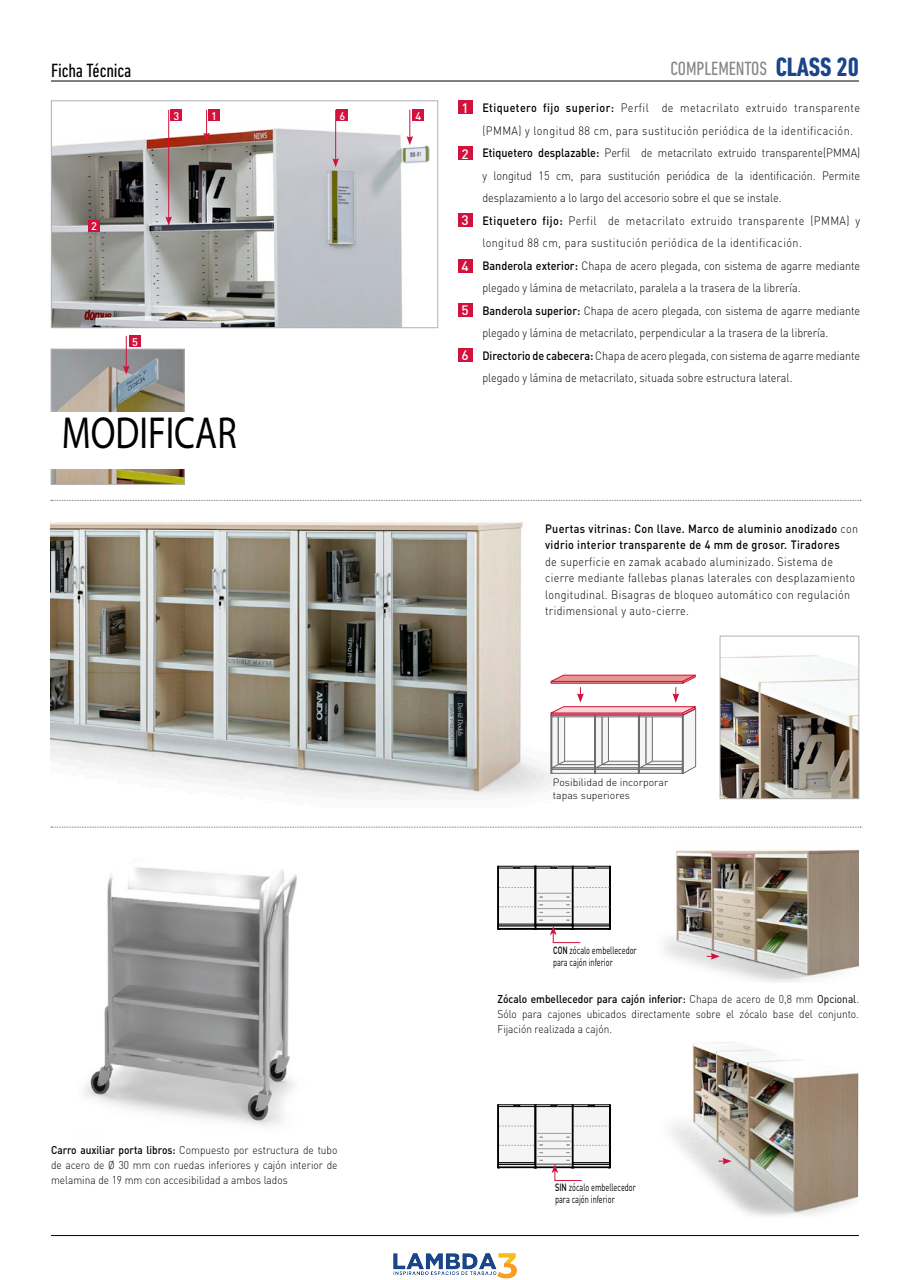
<style>
.page{position:relative;width:910px;height:1280px;background:#fff}
.page>*{position:absolute;margin:0;border:0;box-sizing:border-box;transform-origin:0 0}
.t1{font:45px "Myriad Pro";color:#000;scale:.8 1}
.t2{font:700 condensed 27px "DIN Next LT Pro";letter-spacing:-.005em;color:#1b4489}
.t3{font:condensed 19.5px "DIN Next LT Pro";letter-spacing:-.005em;color:#000}
.t4{font:condensed 19.5px "DIN Next LT Pro";letter-spacing:-.005em;color:#868686}
.t5{font:500 13.65px "DIN Pro";color:#fff}
.t6{font:300 12px/22.5px "DIN Pro";color:#000;scale:.9 1}
.t7{font:300 12px/16.5px "DIN Pro";letter-spacing:.03em;color:#000;scale:.9 1}
.t8{font:500 12px/16.5px "DIN Pro";letter-spacing:.03em;color:#000;scale:.9 1}
.t9{font:300 11.25px/15px "DIN Pro";color:#000;text-align:justify;scale:.9 1}
.t10{font:500 10.95px "DIN Pro";color:#fff}
.t11{font:10.5px/12.5px "DIN Pro";color:#000;scale:.7 1}
.t12{font:300 10.5px/12.6px "DIN Pro";color:#000}
.s1{font-weight:500}
.s2{font-weight:300}
.s3{font-weight:400}
</style>
<div class="page">
<hr style="left:51px;top:81px;width:808px;height:1px;background:#000">
<hr style="left:51px;top:1235px;width:808px;height:1px;background:#000">
<img style="left:51px;top:522px;width:532px;height:276px">
<img style="left:53px;top:109px;width:377px;height:217px">
<div style="left:51px;top:101px;width:387px;height:227px;border:1px solid #b2b2b2"></div>
<hr style="left:335px;top:110px;width:1px;height:51px;background:#d1123c">
<svg style="left:332px;top:158px;width:7px;height:9px"></svg>
<svg style="left:406px;top:110px;width:7px;height:35px"></svg>
<hr style="left:168px;top:110px;width:1px;height:109px;background:#d1123c">
<svg style="left:165px;top:216px;width:7px;height:10px"></svg>
<svg style="left:203px;top:110px;width:7px;height:32px"></svg>
<div style="left:208px;top:110px;width:12px;height:11px;background:#d1123c"></div>
<div style="left:413px;top:110px;width:11px;height:11px;background:#d1123c"></div>
<div style="left:337px;top:110px;width:11px;height:11px;background:#d1123c"></div>
<div style="left:171px;top:110px;width:11px;height:11px;background:#d1123c"></div>
<div style="left:88px;top:221px;width:12px;height:11px;background:#d1123c"></div>
<img style="left:53px;top:351px;width:129px;height:132px">
<div style="left:51px;top:349px;width:133px;height:136px;border:1px solid #b2b2b2"></div>
<hr style="left:126px;top:336px;width:1px;height:32px;background:#d1123c">
<svg style="left:123px;top:365px;width:7px;height:10px"></svg>
<div style="left:129px;top:336px;width:12px;height:11px;background:#d1123c"></div>
<img style="left:84px;top:860px;width:213px;height:266px">
<img style="left:722px;top:655px;width:135px;height:142px">
<div style="left:720px;top:636px;width:139px;height:163px;border:1px solid #b2b2b2"></div>
<img style="left:671px;top:1042px;width:186px;height:174px">
<div style="left:614px;top:1036px;width:245px;height:182px;border:1px solid #fff"></div>
<svg style="left:718px;top:1158px;width:14px;height:6px"></svg>
<img style="left:664px;top:849px;width:195px;height:133px">
<svg style="left:707px;top:953px;width:13px;height:7px"></svg>
<div style="left:572px;top:866px;width:1px;height:63px;border:1px solid #000"></div>
<div style="left:536px;top:866px;width:36px;height:2px;border:1px solid #000"></div>
<hr style="left:610px;top:866px;width:1px;height:63px;background:#ededec">
<div style="left:573px;top:866px;width:37px;height:2px;border:1px solid #000"></div>
<div style="left:497px;top:866px;width:2px;height:63px;border:1px solid #000"></div>
<div style="left:535px;top:866px;width:1px;height:63px;border:1px solid #000"></div>
<div style="left:498px;top:866px;width:37px;height:2px;border:1px solid #000"></div>
<svg style="left:498px;top:867px;width:113px;height:76px"></svg>
<div style="left:572px;top:1104px;width:1px;height:64px;border:1px solid #000"></div>
<div style="left:536px;top:1104px;width:36px;height:3px;border:1px solid #000"></div>
<div style="left:573px;top:1104px;width:37px;height:3px;border:1px solid #000"></div>
<div style="left:497px;top:1104px;width:2px;height:64px;border:1px solid #000"></div>
<div style="left:535px;top:1104px;width:1px;height:64px;border:1px solid #000"></div>
<div style="left:498px;top:1104px;width:37px;height:3px;border:1px solid #000"></div>
<svg style="left:498px;top:1105px;width:113px;height:76px"></svg>
<svg style="left:550px;top:675px;width:146px;height:99px"></svg>
<svg style="left:51px;top:827px;width:810px;height:1px"></svg>
<svg style="left:51px;top:500px;width:810px;height:1px"></svg>
<div style="left:36px;top:413px;width:227px;height:56px;background:#fff"></div>
<div style="left:458px;top:101px;width:14px;height:13px;background:#d1123c"></div>
<div style="left:458px;top:259px;width:14px;height:13px;background:#d1123c"></div>
<div style="left:458px;top:147px;width:14px;height:13px;background:#d1123c"></div>
<div style="left:458px;top:303px;width:14px;height:14px;background:#d1123c"></div>
<div style="left:458px;top:213px;width:14px;height:14px;background:#d1123c"></div>
<div style="left:458px;top:348px;width:14px;height:14px;background:#d1123c"></div>
<img style="left:393px;top:1253px;width:124px;height:26px">
<h2 class="t2" style="left:776px;top:51px;width:85px">CLASS 20</h2>
<h3 class="t3" style="left:51px;top:59px;width:82px">Ficha Técnica</h3>
<h3 class="t4" style="left:671px;top:58px;width:98px">COMPLEMENTOS</h3>
<p class="t5" style="left:461px;top:98px;width:9px">1</p>
<p class="t6" style="left:482px;top:96px;width:421px"><span class="s1">Etiquetero fijo superior:</span> Perfil de metacrilato extruido transparente (PMMA) y longitud 88 cm, para sustitución periódica de la identificación.<br><span class="s1">Etiquetero desplazable:</span> Perfil de metacrilato extruido transparente(PMMA) y longitud 15 cm, para sustitución periódica de la identificación. Permite desplazamiento a lo largo del accesorio sobre el que se instale.<br><span class="s1">Etiquetero fijo:</span> Perfil de metacrilato extruido transparente (PMMA) y longitud 88 cm, para sustitución periódica de la identificación.<br><span class="s1">Banderola exterior:</span> Chapa de acero plegada, con sistema de agarre mediante plegado y lámina de metacrilato, paralela a la trasera de la librería.<br><span class="s1">Banderola superior:</span> Chapa de acero plegada, con sistema de agarre mediante plegado y lámina de metacrilato, perpendicular a la trasera de la librería.<br><span class="s1">Directorio de cabecera:</span> Chapa de acero plegada, con sistema de agarre mediante plegado y lámina de metacrilato, situada sobre estructura lateral.</p>
<p class="t10" style="left:173px;top:108px;width:7px">3</p>
<p class="t10" style="left:211px;top:108px;width:7px">1</p>
<p class="t10" style="left:339px;top:108px;width:7px">6</p>
<p class="t10" style="left:416px;top:108px;width:7px">4</p>
<p class="t5" style="left:461px;top:144px;width:9px">2</p>
<p class="t5" style="left:461px;top:211px;width:9px">3</p>
<p class="t10" style="left:91px;top:219px;width:7px">2</p>
<p class="t5" style="left:461px;top:257px;width:9px">4</p>
<p class="t5" style="left:461px;top:301px;width:9px">5</p>
<p class="t10" style="left:132px;top:334px;width:7px">5</p>
<p class="t5" style="left:461px;top:346px;width:9px">6</p>
<h1 class="t1" style="left:62px;top:405px;width:220px">MODIFICAR</h1>
<p class="t9" style="left:51px;top:1142px;width:320px"><span class="s1">Carro auxiliar porta libros:</span> Compuesto por estructura de tubo de acero de Ø 30 mm con ruedas inferiores y cajón interior de melamina de 19 mm con accesibilidad a ambos lados</p>
<p class="t8" style="left:545px;top:519px;width:349px">Puertas vitrinas: Con llave. Marco de aluminio anodizado <span class="s2">con </span>vidrio interior transparente de 4 mm de grosor. Tiradores</p>
<p class="t7" style="left:545px;top:552px;width:346px">de superficie en zamak acabado aluminizado. Sistema de cierre mediante fallebas planas laterales con desplazamiento longitudinal. Bisagras de bloqueo automático con regulación tridimensional y auto-cierre.</p>
<p class="t12" style="left:553px;top:776px;width:117px">Posibilidad de incorporar tapas superiores</p>
<p class="t11" style="left:553px;top:943px;width:121px"><span class="s1">CON</span> zócalo embellecedor para cajón inferior</p>
<p class="t9" style="left:497px;top:991px;width:403px"><span class="s1">Zócalo embellecedor para cajón inferior:</span> Chapa de acero de 0,8 mm <span class="s3">Opcional</span>.<br>Sólo para cajones ubicados directamente sobre el zócalo base del conjunto.<br>Fijación realizada a cajón.</p>
<p class="t11" style="left:555px;top:1180px;width:117px"><span class="s1">SIN</span> zócalo embellecedor para cajón inferior</p>
</div>
